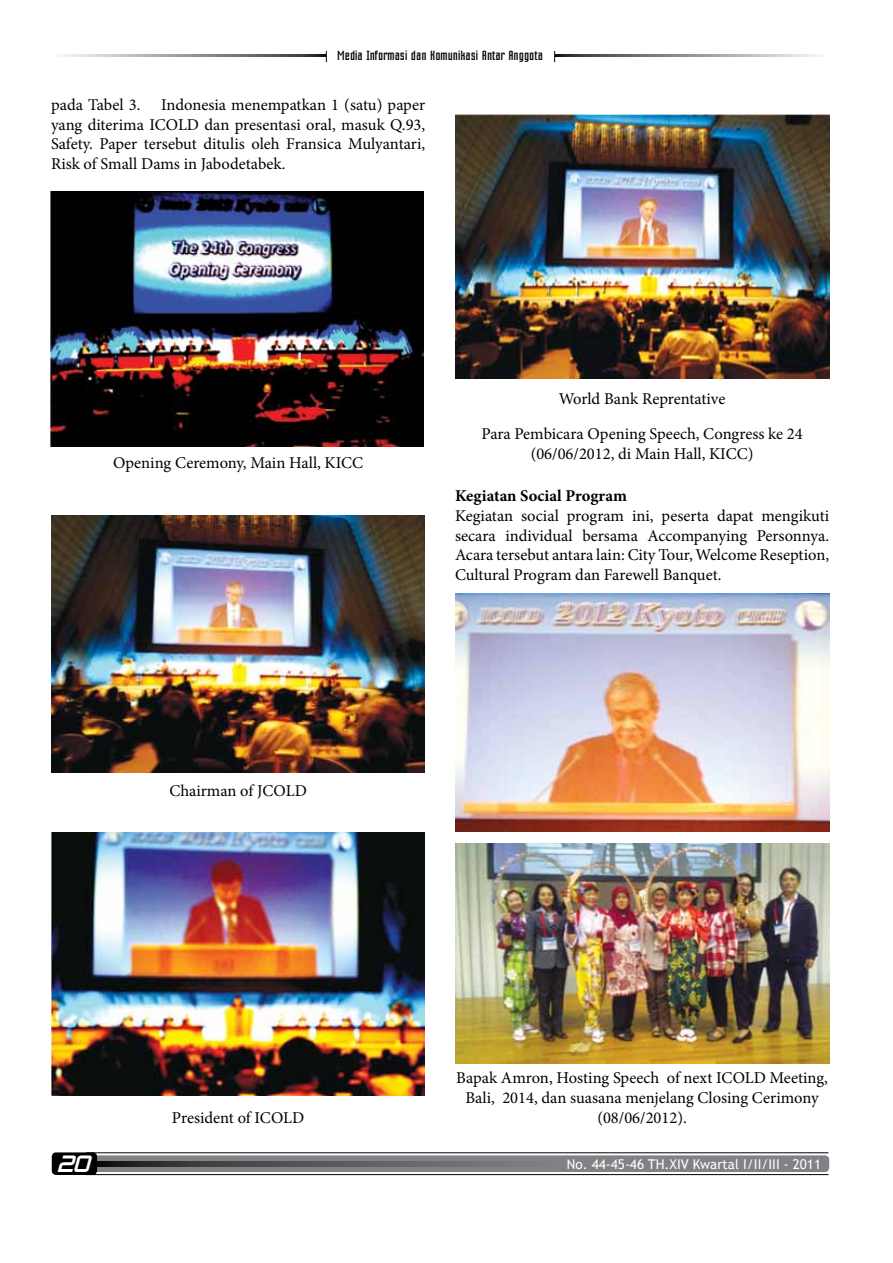
<style>
.page{position:relative;width:893px;height:1263px;background:#fff}
.page>*{position:absolute;margin:0;border:0;box-sizing:border-box;transform-origin:0 0}
.t1{font:italic 24px "Adventure Subtitles Normal";color:#fff}
.t2{font:16.5px/19.8px "Minion Pro";color:#000;text-align:justify}
.t3{font:700 16.5px "Minion Pro";letter-spacing:.005em;color:#000}
.t4{font:13.5px "Vixar ASCI";color:#000;scale:1.25 1}
.t5{font:13.5px "Trebuchet MS";color:#fff}
</style>
<div class="page">
<hr style="left:86px;top:1152px;width:742px;height:1px;background:#000">
<hr style="left:86px;top:1174px;width:742px;height:1px;background:#000">
<div style="left:84px;top:1155px;width:745px;height:17px;background:#808285;border-radius:4px"></div>
<svg style="left:97px;top:1161px;width:400px;height:5px;background:#4d4e50"></svg>
<div style="left:52px;top:1152px;width:45px;height:23px;background:#000;border-radius:4px"></div>
<svg style="left:62px;top:54px;width:264px;height:3px"></svg>
<svg style="left:555px;top:54px;width:265px;height:3px"></svg>
<img style="left:51px;top:191px;width:373px;height:255px">
<img style="left:51px;top:515px;width:373px;height:258px">
<img style="left:51px;top:832px;width:374px;height:263px">
<img style="left:455px;top:115px;width:374px;height:264px">
<img style="left:456px;top:593px;width:373px;height:239px">
<img style="left:455px;top:844px;width:374px;height:219px">
<p class="t4" style="left:337px;top:49px;width:166px">Media Informasi dan Komunikasi Antar Anggota</p>
<p class="t2" style="left:51px;top:95px;width:376px;text-indent:110px">Indonesia menempatkan 1 (satu) paper yang diterima ICOLD dan presentasi oral, masuk Q.93, Safety. Paper tersebut ditulis oleh Fransica Mulyantari, Risk of Small Dams in Jabodetabek.</p>
<p class="t2" style="left:51px;top:95px;width:91px">pada Tabel 3.</p>
<p class="t2" style="left:113px;top:453px;width:252px">Opening Ceremony, Main Hall, KICC</p>
<p class="t2" style="left:169px;top:781px;width:139px">Chairman of JCOLD</p>
<p class="t2" style="left:481px;top:381px;width:323px;line-height:35.4px;text-align:center">World Bank Reprentative<br>Para Pembicara Opening Speech, Congress ke 24</p>
<p class="t2" style="left:531px;top:444px;width:224px">(06/06/2012, di Main Hall, KICC)</p>
<p class="t3" style="left:455px;top:484px;width:173px">Kegiatan Social Program</p>
<p class="t2" style="left:455px;top:506px;width:376px">Kegiatan social program ini, peserta dapat mengikuti secara individual bersama Accompanying Personnya.<br>Acara tersebut antara lain: City Tour, Welcome Reseption, Cultural Program dan Farewell Banquet.</p>
<p class="t2" style="left:172px;top:1107px;width:134px">President of ICOLD</p>
<p class="t2" style="left:456px;top:1068px;width:373px;text-align:center">Bapak Amron, Hosting Speech of next ICOLD Meeting,<br>Bali, 2014, dan suasana menjelang Closing Cerimony (08/06/2012).</p>
<h1 class="t1" style="left:58px;top:1155px;width:41px">20</h1>
<p class="t5" style="left:567px;top:1156px;width:256px">No. 44-45-46 TH.XIV Kwartal I/II/III - 2011</p>
</div>
